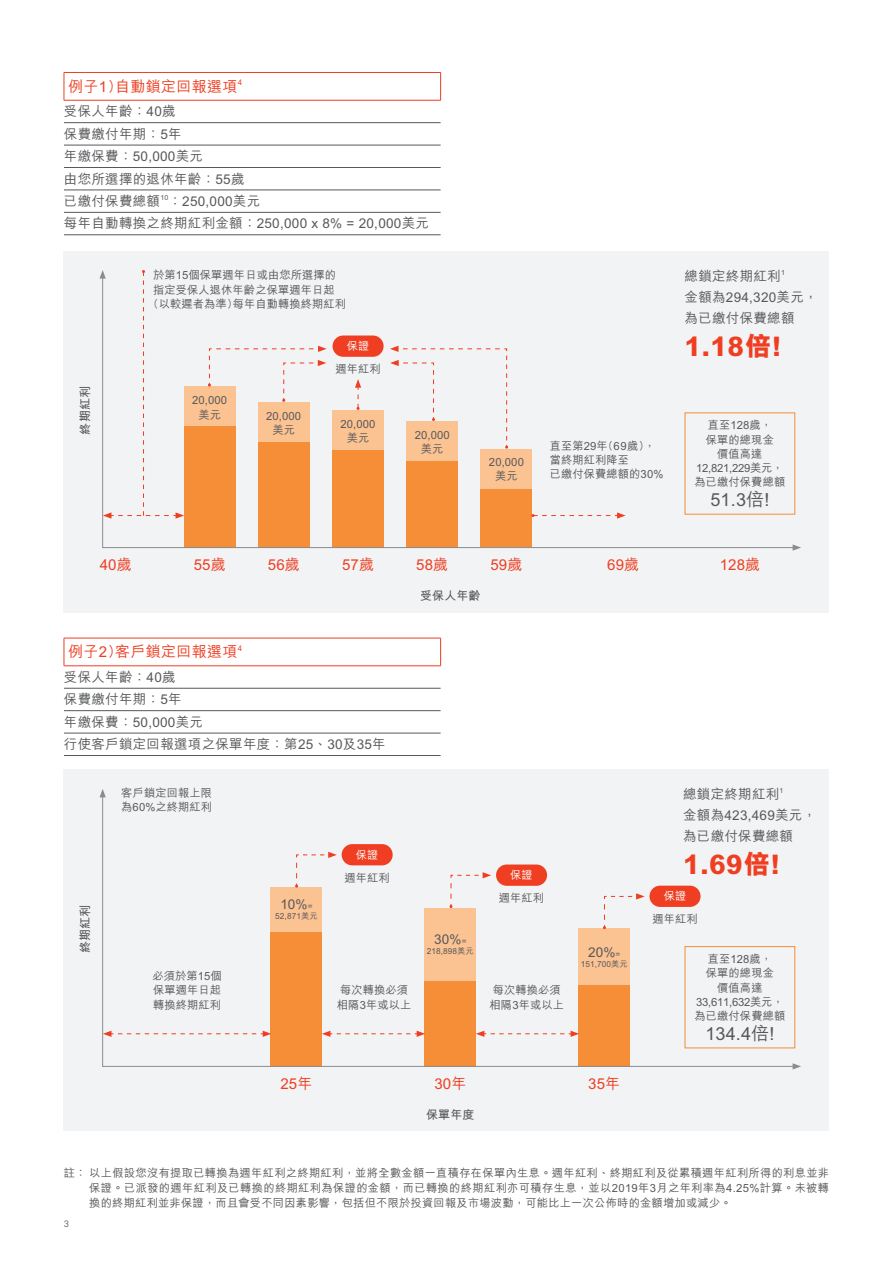
<style>
.page{position:relative;width:893px;height:1263px;background:#fff}
.page>*{position:absolute;margin:0;border:0;box-sizing:border-box;transform-origin:0 0}
.t1{font:800 27px "M Hei HK";letter-spacing:.02em;color:#ef3e22}
.t2{font:500 18px "M Hei HK";letter-spacing:.01em;color:#57585a}
.t3{font:500 15px "M Hei HK";letter-spacing:.01em;color:#ef3e22}
.t4{font:500 13.5px/22.4px "M Hei HK";letter-spacing:.02em;color:#57585a}
.t5{font:700 13.5px "M Hei HK";color:#57585a}
.t6{font:700 12px "M Hei HK";letter-spacing:.01em;color:#57585a}
.t7{font:500 11.25px/14.2px "M Hei HK";letter-spacing:.01em;color:#57585a;text-align:center}
.t8{font:500 11.25px "M Hei HK";letter-spacing:.01em;color:#fff}
.t9{font:9px "Eina 04";color:#57585a}
.t10{font:500 8.25px "M Hei HK";letter-spacing:.01em;color:#57585a}
.s1{font-weight:500;font-size:8.25px}
</style>
<div class="page">
<div style="left:64px;top:251px;width:765px;height:361px;background:#f2f3f4"></div>
<div style="left:64px;top:770px;width:765px;height:361px;background:#f2f3f4"></div>
<hr style="left:64px;top:122px;width:377px;height:1px;background:#57585a">
<hr style="left:64px;top:145px;width:377px;height:1px;background:#57585a">
<hr style="left:64px;top:167px;width:377px;height:1px;background:#57585a">
<hr style="left:64px;top:190px;width:377px;height:1px;background:#57585a">
<hr style="left:64px;top:212px;width:377px;height:1px;background:#57585a">
<hr style="left:64px;top:234px;width:377px;height:1px;background:#57585a">
<hr style="left:64px;top:72px;width:377px;height:1px;background:#ef3e22">
<svg style="left:64px;top:73px;width:1px;height:27px"></svg>
<svg style="left:440px;top:73px;width:1px;height:27px"></svg>
<hr style="left:64px;top:100px;width:377px;height:1px;background:#ef3e22">
<hr style="left:64px;top:638px;width:377px;height:1px;background:#ef3e22">
<svg style="left:64px;top:638px;width:1px;height:27px"></svg>
<svg style="left:440px;top:638px;width:1px;height:27px"></svg>
<hr style="left:64px;top:665px;width:377px;height:1px;background:#ef3e22">
<hr style="left:64px;top:688px;width:377px;height:1px;background:#57585a">
<hr style="left:64px;top:710px;width:377px;height:1px;background:#57585a">
<hr style="left:64px;top:733px;width:377px;height:1px;background:#57585a">
<hr style="left:64px;top:755px;width:377px;height:1px;background:#57585a">
<svg style="left:102px;top:337px;width:694px;height:211px"></svg>
<svg style="left:793px;top:544px;width:8px;height:7px"></svg>
<svg style="left:100px;top:270px;width:84px;height:249px"></svg>
<svg style="left:531px;top:512px;width:95px;height:7px"></svg>
<svg style="left:390px;top:346px;width:118px;height:103px"></svg>
<svg style="left:355px;top:379px;width:6px;height:31px"></svg>
<svg style="left:208px;top:346px;width:119px;height:56px"></svg>
<div style="left:333px;top:335px;width:51px;height:22px;background:#ef3e22;border-radius:11px"></div>
<svg style="left:102px;top:797px;width:694px;height:270px"></svg>
<svg style="left:100px;top:789px;width:6px;height:8px"></svg>
<svg style="left:793px;top:1063px;width:8px;height:6px"></svg>
<h3 class="t3" style="left:68px;top:75px;width:175px">例子1)自動鎖定回報選項<sup>4</sup></h3>
<p class="t4" style="left:64px;top:99px;width:366px">受保人年齡：40歲<br>保費繳付年期：5年<br>年繳保費：50,000美元<br>由您所選擇的退休年齡：55歲<br>已繳付保費總額<sup>10</sup>：250,000美元<br>每年自動轉換之終期紅利金額：250,000 x 8% = 20,000美元</p>
<p class="t7" style="left:153px;top:267px;width:195px;text-align:left">於第15個保單週年日或由您所選擇的指定受保人退休年齡之保單週年日起<br>(以較遲者為準)每年自動轉換終期紅利</p>
<p class="t8" style="left:347px;top:338px;width:24px">保證</p>
<p class="t6" style="left:76px;top:434px;width:50px;rotate:-90deg">終期紅利</p>
<p class="t7" style="left:192px;top:392px;width:36px">20,000美元</p>
<p class="t7" style="left:335px;top:361px;width:47px">週年紅利</p>
<p class="t7" style="left:266px;top:408px;width:36px">20,000美元</p>
<p class="t7" style="left:341px;top:415px;width:36px">20,000美元</p>
<p class="t7" style="left:415px;top:426px;width:36px">20,000美元</p>
<p class="t7" style="left:489px;top:454px;width:36px">20,000美元</p>
<p class="t4" style="left:685px;top:264px;width:135px;line-height:21px">總鎖定終期紅利<sup>1<br></sup>金額為294,320美元，為已繳付保費總額</p>
<h1 class="t1" style="left:685px;top:328px;width:98px">1.18倍!</h1>
<p class="t7" style="left:550px;top:438px;width:115px;text-align:left">直至第29年(69歲)，當終期紅利降至<br>已繳付保費總額的30%</p>
<p class="t7" style="left:694px;top:417px;width:92px">直至128歲，<br>保單的總現金<br>價值高達<br>12,821,229美元，為已繳付保費總額</p>
<h2 class="t2" style="left:710px;top:486px;width:60px">51.3倍!</h2>
<h3 class="t3" style="left:100px;top:553px;width:33px">40歲</h3>
<h3 class="t3" style="left:194px;top:553px;width:33px">55歲</h3>
<h3 class="t3" style="left:268px;top:553px;width:33px">56歲</h3>
<h3 class="t3" style="left:342px;top:553px;width:33px">57歲</h3>
<h3 class="t3" style="left:416px;top:553px;width:33px">58歲</h3>
<h3 class="t3" style="left:490px;top:553px;width:33px">59歲</h3>
<h3 class="t3" style="left:607px;top:553px;width:33px">69歲</h3>
<h3 class="t3" style="left:720px;top:553px;width:42px">128歲</h3>
<h3 class="t3" style="left:68px;top:641px;width:175px">例子2）客戶鎖定回報選項<sup>4</sup></h3>
<p class="t4" style="left:64px;top:664px;width:323px">受保人年齡：40歲<br>保費繳付年期：5年<br>年繳保費：50,000美元<br>行使客戶鎖定回報選項之保單年度：第25、30及35年</p>
<p class="t7" style="left:121px;top:785px;width:92px;text-align:left">客戶鎖定回報上限為60%之終期紅利</p>
<p class="t6" style="left:76px;top:953px;width:50px;rotate:-90deg">終期紅利</p>
<p class="t5" style="left:280px;top:895px;width:34px">10%<span class="s1">=</span></p>
<p class="t10" style="left:275px;top:910px;width:44px">52,871美元</p>
<p class="t8" style="left:356px;top:846px;width:24px">保證</p>
<p class="t7" style="left:344px;top:869px;width:47px">週年紅利</p>
<p class="t6" style="left:420px;top:587px;width:62px">受保人年齡</p>
<p class="t8" style="left:510px;top:867px;width:24px">保證</p>
<p class="t7" style="left:499px;top:890px;width:47px">週年紅利</p>
<p class="t5" style="left:434px;top:929px;width:34px">30%<span class="s1">=</span></p>
<p class="t10" style="left:427px;top:945px;width:48px">218,898美元</p>
<p class="t5" style="left:588px;top:942px;width:34px">20%<span class="s1">=</span></p>
<p class="t10" style="left:581px;top:957px;width:48px">151,700美元</p>
<p class="t7" style="left:152px;top:968px;width:71px;text-align:justify">必須於第15個保單週年日起轉換終期紅利</p>
<p class="t7" style="left:337px;top:982px;width:76px;text-align:left">每次轉換必須相隔3年或以上</p>
<p class="t7" style="left:490px;top:982px;width:76px;text-align:left">每次轉換必須相隔3年或以上</p>
<h3 class="t3" style="left:280px;top:1072px;width:33px">25年</h3>
<h3 class="t3" style="left:434px;top:1072px;width:33px">30年</h3>
<h3 class="t3" style="left:588px;top:1072px;width:33px">35年</h3>
<p class="t6" style="left:426px;top:1106px;width:50px">保單年度</p>
<p class="t4" style="left:683px;top:782px;width:135px;line-height:21px">總鎖定終期紅利<sup>1<br></sup>金額為423,469美元，為已繳付保費總額</p>
<h1 class="t1" style="left:683px;top:845px;width:98px">1.69倍!</h1>
<p class="t8" style="left:664px;top:888px;width:24px">保證</p>
<p class="t7" style="left:652px;top:911px;width:47px">週年紅利</p>
<p class="t7" style="left:694px;top:951px;width:92px">直至128歲，<br>保單的總現金<br>價值高達<br>33,611,632美元，為已繳付保費總額</p>
<h2 class="t2" style="left:705px;top:1020px;width:71px">134.4倍!</h2>
<p class="t7" style="left:89px;top:1164px;width:741px;line-height:15px;text-align:justify;text-indent:-26px">註：以上假設您沒有提取已轉換為週年紅利之終期紅利，並將全數金額一直積存在保單內生息。週年紅利、終期紅利及從累積週年紅利所得的利息並非保證。已派發的週年紅利及已轉換的終期紅利為保證的金額，而已轉換的終期紅利亦可積存生息，並以2019年3月之年利率為4.25%計算。未被轉換的終期紅利並非保證，而且會受不同因素影響，包括但不限於投資回報及市場波動，可能比上一次公佈時的金額增加或減少。</p>
<p class="t9" style="left:64px;top:1217px;width:7px">3</p>
</div>
